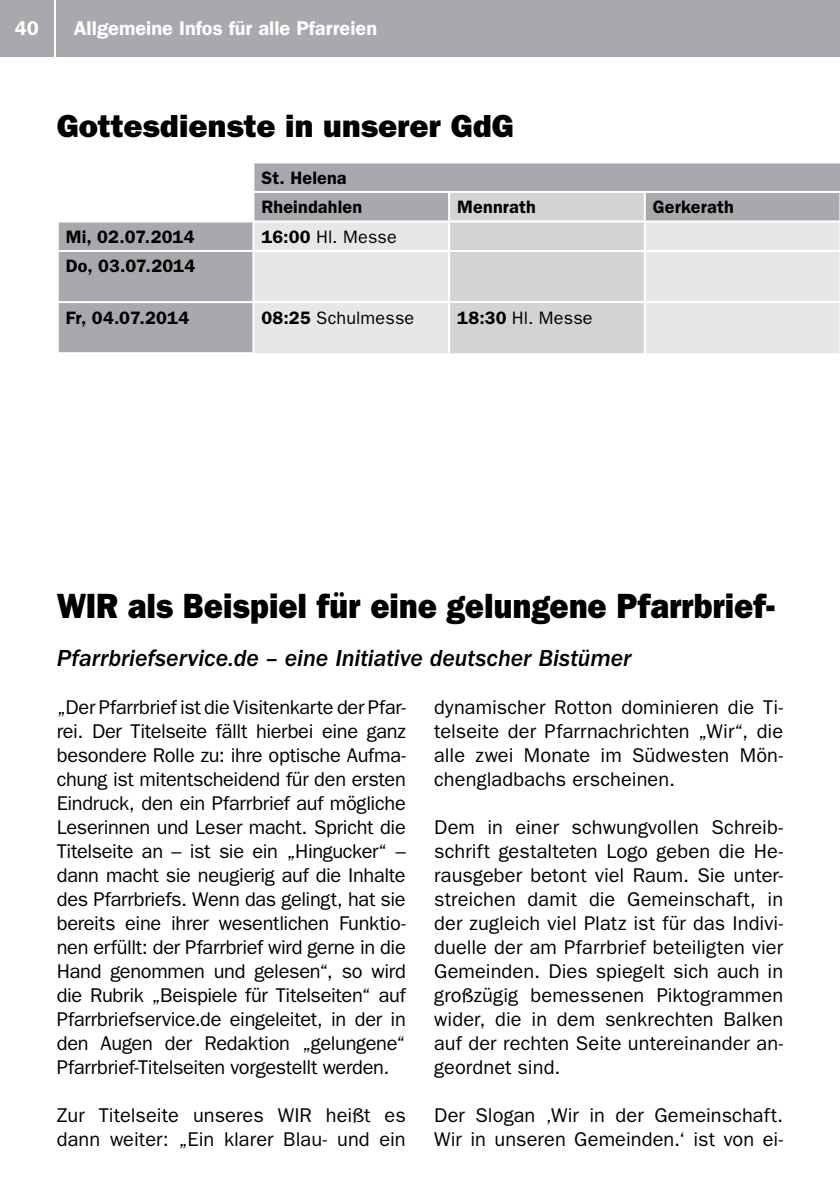
<style>
.page{position:relative;width:840px;height:1191px;background:#fff}
.page>*{position:absolute;margin:0;border:0;box-sizing:border-box;transform-origin:0 0}
.t1{font:800 35.2px "Franklin Gothic LT";color:#000;scale:.91 1}
.t2{font:800 32px "Franklin Gothic LT";color:#000}
.t3{font:italic 500 24px "Franklin Gothic LT";letter-spacing:-.005em;color:#000}
.t4{font:20px/24px "Franklin Gothic LT";color:#000;text-align:justify}
.t5{font:600 20px "Franklin Gothic LT";color:#fff}
.t6{font:600 18px/29.6px "Franklin Gothic LT";letter-spacing:.01em;color:#000}
.t7{font:18px "Franklin Gothic LT";letter-spacing:.01em;color:#000}
.s1{font-weight:600}
</style>
<div class="page">
<div style="left:0;top:0;width:54px;height:57px;background:#a7a9ac"></div>
<div style="left:57px;top:0;width:782px;height:57px;background:#a7a9ac"></div>
<svg style="left:59px;top:163px;width:780px;height:189px;fill:#a7a9ac"></svg>
<div style="left:449px;top:192px;width:195px;height:29px;background:#d1d3d4"></div>
<div style="left:254px;top:222px;width:585px;height:131px;background:#e6e7e8"></div>
<div style="left:450px;top:222px;width:193px;height:131px;background:#d1d3d4"></div>
<hr style="left:252px;top:163px;width:2px;height:28px;background:#fff">
<hr style="left:57px;top:191px;width:196px;height:2px;background:#fff">
<hr style="left:253px;top:191px;width:196px;height:2px;background:#fff">
<hr style="left:252px;top:193px;width:2px;height:27px;background:#fff">
<hr style="left:449px;top:191px;width:195px;height:2px;background:#fff">
<hr style="left:448px;top:193px;width:2px;height:27px;background:#fff">
<hr style="left:644px;top:191px;width:195px;height:2px;background:#fff">
<hr style="left:643px;top:193px;width:2px;height:27px;background:#fff">
<hr style="left:57px;top:220px;width:196px;height:2px;background:#fff">
<hr style="left:253px;top:220px;width:196px;height:2px;background:#fff">
<hr style="left:252px;top:222px;width:2px;height:28px;background:#fff">
<hr style="left:449px;top:220px;width:195px;height:2px;background:#fff">
<hr style="left:448px;top:222px;width:2px;height:28px;background:#fff">
<hr style="left:644px;top:220px;width:195px;height:2px;background:#fff">
<hr style="left:643px;top:222px;width:2px;height:28px;background:#fff">
<hr style="left:57px;top:250px;width:196px;height:2px;background:#fff">
<hr style="left:253px;top:250px;width:196px;height:2px;background:#fff">
<hr style="left:252px;top:252px;width:2px;height:49px;background:#fff">
<hr style="left:449px;top:250px;width:195px;height:2px;background:#fff">
<hr style="left:448px;top:252px;width:2px;height:49px;background:#fff">
<hr style="left:644px;top:250px;width:195px;height:2px;background:#fff">
<hr style="left:643px;top:252px;width:2px;height:49px;background:#fff">
<svg style="left:839px;top:193px;width:1px;height:57px"></svg>
<hr style="left:57px;top:301px;width:196px;height:2px;background:#fff">
<hr style="left:253px;top:301px;width:196px;height:2px;background:#fff">
<hr style="left:252px;top:303px;width:2px;height:49px;background:#fff">
<hr style="left:449px;top:301px;width:195px;height:2px;background:#fff">
<hr style="left:448px;top:303px;width:2px;height:50px;background:#fff">
<hr style="left:644px;top:301px;width:195px;height:2px;background:#fff">
<hr style="left:643px;top:303px;width:2px;height:50px;background:#fff">
<p class="t5" style="left:15px;top:17px;width:26px">40</p>
<p class="t5" style="left:74px;top:17px;width:305px">Allgemeine Infos für alle Pfarreien</p>
<h2 class="t2" style="left:57px;top:108px;width:458px">Gottesdienste in unserer GdG</h2>
<p class="t6" style="left:261px;top:163px;width:102px">St. Helena<br>Rheindahlen</p>
<p class="t6" style="left:457px;top:192px;width:80px">Mennrath</p>
<p class="t6" style="left:652px;top:192px;width:82px">Gerkerath</p>
<p class="t6" style="left:66px;top:222px;width:130px">Mi, 02.07.2014</p>
<p class="t7" style="left:261px;top:226px;width:137px"><span class="s1">16:00</span> Hl. Messe</p>
<p class="t6" style="left:66px;top:251px;width:131px">Do, 03.07.2014</p>
<p class="t6" style="left:66px;top:302px;width:125px">Fr, 04.07.2014</p>
<p class="t7" style="left:261px;top:307px;width:154px"><span class="s1">08:25</span> Schulmesse</p>
<p class="t7" style="left:457px;top:307px;width:137px"><span class="s1">18:30</span> Hl. Messe</p>
<h1 class="t1" style="left:57px;top:585px;width:789px">WIR als Beispiel für eine gelungene Pfarrbrief-</h1>
<p class="t3" style="left:57px;top:644px;width:576px">Pfarrbriefservice.de – eine Initiative deutscher Bistümer</p>
<p class="t4" style="left:57px;top:695px;width:350px">„Der Pfarrbrief ist die Visitenkarte der Pfar&shy;rei. Der Titelseite fällt hierbei eine ganz besondere Rolle zu: ihre optische Aufma&shy;chung ist mitentscheidend für den ersten Eindruck, den ein Pfarrbrief auf mögliche Leserinnen und Leser macht. Spricht die Titelseite an – ist sie ein „Hingucker“ – dann macht sie neugierig auf die Inhalte des Pfarrbriefs. Wenn das gelingt, hat sie bereits eine ihrer wesentlichen Funktio&shy;nen erfüllt: der Pfarrbrief wird gerne in die Hand genommen und gelesen“, so wird die Rubrik „Beispiele für Titelseiten“ auf Pfarrbriefservice.de eingeleitet, in der in den Augen der Redaktion „gelungene“ Pfarrbrief-Titelseiten vorgestellt werden.</p>
<p class="t4" style="left:57px;top:1103px;width:350px">Zur Titelseite unseres WIR heißt es dann weiter: „Ein klarer Blau- und ein</p>
<p class="t4" style="left:434px;top:695px;width:350px">dynamischer Rotton dominieren die Ti&shy;telseite der Pfarrnachrichten „Wir“, die alle zwei Monate im Südwesten Mön&shy;chengladbachs erscheinen.</p>
<p class="t4" style="left:434px;top:815px;width:350px">Dem in einer schwungvollen Schreib&shy;schrift gestalteten Logo geben die He&shy;rausgeber betont viel Raum. Sie unter&shy;streichen damit die Gemeinschaft, in der zugleich viel Platz ist für das Indivi&shy;duelle der am Pfarrbrief beteiligten vier Gemeinden. Dies spiegelt sich auch in großzügig bemessenen Piktogrammen wider, die in dem senkrechten Balken auf der rechten Seite untereinander an&shy;geordnet sind.</p>
<p class="t4" style="left:434px;top:1103px;width:350px">Der Slogan ‚Wir in der Gemeinschaft.<br>Wir in unseren Gemeinden.‘ ist von ei-</p>
</div>
